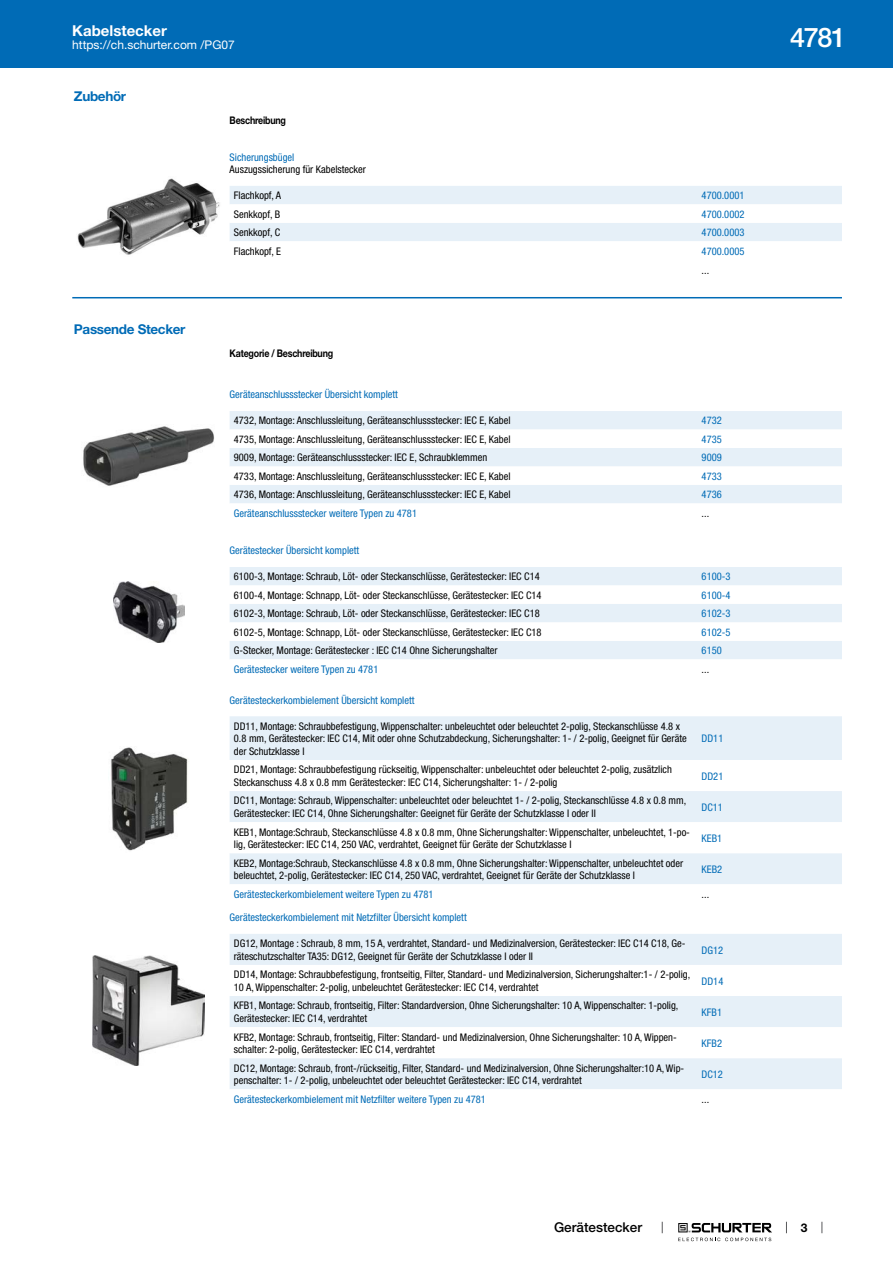
<style>
.page{position:relative;width:893px;height:1263px;background:#fff}
.page>*{position:absolute;margin:0;border:0;box-sizing:border-box;transform-origin:0 0}
.t1{font:500 27px "Helvetica Neue LT";color:#fff}
.t2{font:700 15px "Helvetica Neue LT";color:#fff}
.t3{font:700 13.5px "Helvetica Neue LT";letter-spacing:-.025em;color:#006bb6}
.t4{font:500 13.5px "Helvetica Neue LT";color:#000}
.t5{font:12px "Helvetica Neue LT";color:#fff}
.t6{font:700 12px "Helvetica Neue LT";color:#000}
.t7{font:condensed 10.5px/12.6px "Helvetica Neue LT";color:#000}
.t8{font:condensed 10.5px "Helvetica Neue LT";color:#006bb6}
.t9{font:700 10.5px "Helvetica Neue LT";letter-spacing:-.025em;color:#000;scale:.85 1}
</style>
<div class="page">
<svg style="left:678px;top:1223px;width:94px;height:18px"></svg>
<div style="left:0;top:0;width:893px;height:68px;background:#006bb6"></div>
<img style="left:77px;top:178px;width:143px;height:77px">
<div style="left:230px;top:186px;width:612px;height:18px;background:#e6f0f8"></div>
<div style="left:230px;top:223px;width:612px;height:18px;background:#e6f0f8"></div>
<hr style="left:72px;top:297px;width:770px;height:1px;background:#006bb6">
<img style="left:83px;top:426px;width:131px;height:60px">
<div style="left:230px;top:411px;width:612px;height:18px;background:#e6f0f8"></div>
<svg style="left:230px;top:448px;width:612px;height:55px;fill:#e6f0f8"></svg>
<img style="left:113px;top:582px;width:72px;height:60px">
<div style="left:230px;top:567px;width:612px;height:18px;background:#e6f0f8"></div>
<svg style="left:230px;top:604px;width:612px;height:55px;fill:#e6f0f8"></svg>
<img style="left:111px;top:747px;width:78px;height:104px">
<div style="left:230px;top:716px;width:612px;height:44px;background:#e6f0f8"></div>
<svg style="left:230px;top:791px;width:612px;height:93px;fill:#e6f0f8"></svg>
<img style="left:93px;top:955px;width:112px;height:110px">
<div style="left:230px;top:934px;width:612px;height:31px;background:#e6f0f8"></div>
<svg style="left:230px;top:996px;width:612px;height:93px;fill:#e6f0f8"></svg>
<h2 class="t2" style="left:72px;top:21px;width:96px">Kabelstecker</h2>
<p class="t5" style="left:72px;top:38px;width:164px">https://ch.schurter.com /PG07</p>
<p class="t3" style="left:74px;top:88px;width:54px">Zubehör</p>
<p class="t3" style="left:74px;top:321px;width:113px">Passende Stecker</p>
<p class="t9" style="left:230px;top:114px;width:68px">Beschreibung</p>
<p class="t8" style="left:230px;top:151px;width:66px">Sicherungsbügel</p>
<p class="t7" style="left:230px;top:163px;width:138px">Auszugssicherung für Kabelstecker</p>
<p class="t7" style="left:234px;top:189px;width:49px">Flachkopf, A</p>
<p class="t8" style="left:702px;top:189px;width:44px">4700.0001</p>
<p class="t7" style="left:234px;top:208px;width:48px">Senkkopf, B</p>
<p class="t8" style="left:702px;top:208px;width:44px">4700.0002</p>
<p class="t7" style="left:234px;top:226px;width:48px">Senkkopf, C</p>
<p class="t8" style="left:702px;top:226px;width:44px">4700.0003</p>
<p class="t7" style="left:234px;top:245px;width:49px">Flachkopf, E</p>
<p class="t8" style="left:702px;top:245px;width:44px">4700.0005</p>
<p class="t7" style="left:702px;top:264px;width:9px">...</p>
<p class="t9" style="left:230px;top:347px;width:123px">Kategorie / Beschreibung</p>
<p class="t8" style="left:230px;top:389px;width:170px">Geräteanschlussstecker Übersicht komplett</p>
<p class="t7" style="left:234px;top:414px;width:278px">4732, Montage: Anschlussleitung, Geräteanschlussstecker: IEC E, Kabel</p>
<p class="t8" style="left:702px;top:415px;width:22px">4732</p>
<p class="t7" style="left:234px;top:433px;width:278px">4735, Montage: Anschlussleitung, Geräteanschlussstecker: IEC E, Kabel</p>
<p class="t8" style="left:702px;top:433px;width:22px">4735</p>
<p class="t7" style="left:234px;top:451px;width:255px">9009, Montage: Geräteanschlussstecker: IEC E, Schraubklemmen</p>
<p class="t8" style="left:702px;top:452px;width:22px">9009</p>
<p class="t7" style="left:234px;top:470px;width:278px">4733, Montage: Anschlussleitung, Geräteanschlussstecker: IEC E, Kabel</p>
<p class="t8" style="left:702px;top:470px;width:22px">4733</p>
<p class="t7" style="left:234px;top:488px;width:278px">4736, Montage: Anschlussleitung, Geräteanschlussstecker: IEC E, Kabel</p>
<p class="t8" style="left:702px;top:489px;width:22px">4736</p>
<p class="t8" style="left:234px;top:507px;width:185px">Geräteanschlussstecker weitere Typen zu 4781</p>
<p class="t7" style="left:702px;top:507px;width:9px">...</p>
<p class="t8" style="left:230px;top:545px;width:131px">Gerätestecker Übersicht komplett</p>
<p class="t7" style="left:234px;top:570px;width:307px">6100-3, Montage: Schraub, Löt- oder Steckanschlüsse, Gerätestecker: IEC C14</p>
<p class="t8" style="left:702px;top:571px;width:30px">6100-3</p>
<p class="t7" style="left:234px;top:589px;width:309px">6100-4, Montage: Schnapp, Löt- oder Steckanschlüsse, Gerätestecker: IEC C14</p>
<p class="t8" style="left:702px;top:589px;width:30px">6100-4</p>
<p class="t7" style="left:234px;top:607px;width:307px">6102-3, Montage: Schraub, Löt- oder Steckanschlüsse, Gerätestecker: IEC C18</p>
<p class="t8" style="left:702px;top:607px;width:30px">6102-3</p>
<p class="t7" style="left:234px;top:626px;width:309px">6102-5, Montage: Schnapp, Löt- oder Steckanschlüsse, Gerätestecker: IEC C18</p>
<p class="t8" style="left:702px;top:626px;width:30px">6102-5</p>
<p class="t7" style="left:234px;top:644px;width:265px">G-Stecker, Montage: Gerätestecker : IEC C14 Ohne Sicherungshalter</p>
<p class="t8" style="left:702px;top:644px;width:22px">6150</p>
<p class="t8" style="left:234px;top:663px;width:146px">Gerätestecker weitere Typen zu 4781</p>
<p class="t7" style="left:702px;top:663px;width:9px">...</p>
<p class="t8" style="left:230px;top:694px;width:186px">Gerätesteckerkombielement Übersicht komplett</p>
<p class="t7" style="left:234px;top:719px;width:454px">DD11, Montage: Schraubbefestigung, Wippenschalter: unbeleuchtet oder beleuchtet 2-polig, Steckanschlüsse 4.8 x<br>0.8 mm, Gerätestecker: IEC C14, Mit oder ohne Schutzabdeckung, Sicherungshalter: 1- / 2-polig, Geeignet für Geräte der Schutzklasse I</p>
<p class="t8" style="left:702px;top:732px;width:23px">DD11</p>
<p class="t7" style="left:234px;top:763px;width:439px">DD21, Montage: Schraubbefestigung rückseitig, Wippenschalter: unbeleuchtet oder beleuchtet 2-polig, zusätzlich<br>Steckanschuss 4.8 x 0.8 mm Gerätestecker: IEC C14, Sicherungshalter: 1- / 2-polig</p>
<p class="t8" style="left:702px;top:770px;width:23px">DD21</p>
<p class="t7" style="left:234px;top:794px;width:454px">DC11, Montage: Schraub, Wippenschalter: unbeleuchtet oder beleuchtet 1- / 2-polig, Steckanschlüsse 4.8 x 0.8 mm,<br>Gerätestecker: IEC C14, Ohne Sicherungshalter: Geeignet für Geräte der Schutzklasse I oder II</p>
<p class="t8" style="left:702px;top:801px;width:23px">DC11</p>
<p class="t7" style="left:234px;top:825px;width:458px">KEB1, Montage:Schraub, Steckanschlüsse 4.8 x 0.8 mm, Ohne Sicherungshalter: Wippenschalter, unbeleuchtet, 1-po&shy;lig, Gerätestecker: IEC C14, 250 VAC, verdrahtet, Geeignet für Geräte der Schutzklasse I</p>
<p class="t8" style="left:702px;top:832px;width:22px">KEB1</p>
<p class="t7" style="left:234px;top:856px;width:451px">KEB2, Montage:Schraub, Steckanschlüsse 4.8 x 0.8 mm, Ohne Sicherungshalter: Wippenschalter, unbeleuchtet oder beleuchtet, 2-polig, Gerätestecker: IEC C14, 250 VAC, verdrahtet, Geeignet für Geräte der Schutzklasse I</p>
<p class="t8" style="left:702px;top:863px;width:22px">KEB2</p>
<p class="t8" style="left:234px;top:888px;width:201px">Gerätesteckerkombielement weitere Typen zu 4781</p>
<p class="t7" style="left:702px;top:887px;width:9px">...</p>
<p class="t8" style="left:230px;top:911px;width:239px">Gerätesteckerkombielement mit Netzfilter Übersicht komplett</p>
<p class="t7" style="left:234px;top:937px;width:453px">DG12, Montage : Schraub, 8 mm, 15 A, verdrahtet, Standard- und Medizinalversion, Gerätestecker: IEC C14 C18, Ge&shy;räteschutzschalter TA35: DG12, Geeignet für Geräte der Schutzklasse I oder II</p>
<p class="t8" style="left:702px;top:944px;width:23px">DG12</p>
<p class="t7" style="left:234px;top:968px;width:458px">DD14, Montage: Schraubbefestigung, frontseitig, Filter, Standard- und Medizinalversion, Sicherungshalter:1- / 2-polig,<br>10 A, Wippenschalter: 2-polig, unbeleuchtet Gerätestecker: IEC C14, verdrahtet</p>
<p class="t8" style="left:702px;top:975px;width:23px">DD14</p>
<p class="t7" style="left:234px;top:999px;width:446px">KFB1, Montage: Schraub, frontseitig, Filter: Standardversion, Ohne Sicherungshalter: 10 A, Wippenschalter: 1-polig,<br>Gerätestecker: IEC C14, verdrahtet</p>
<p class="t8" style="left:702px;top:1006px;width:22px">KFB1</p>
<p class="t7" style="left:234px;top:1030px;width:444px">KFB2, Montage: Schraub, frontseitig, Filter: Standard- und Medizinalversion, Ohne Sicherungshalter: 10 A, Wippen&shy;schalter: 2-polig, Gerätestecker: IEC C14, verdrahtet</p>
<p class="t8" style="left:702px;top:1037px;width:22px">KFB2</p>
<p class="t7" style="left:234px;top:1061px;width:452px">DC12, Montage: Schraub, front-/rückseitig, Filter, Standard- und Medizinalversion, Ohne Sicherungshalter:10 A, Wip&shy;penschalter: 1- / 2-polig, unbeleuchtet oder beleuchtet Gerätestecker: IEC C14, verdrahtet</p>
<p class="t8" style="left:702px;top:1068px;width:23px">DC12</p>
<p class="t8" style="left:234px;top:1093px;width:253px">Gerätesteckerkombielement mit Netzfilter weitere Typen zu 4781</p>
<p class="t7" style="left:702px;top:1092px;width:9px">...</p>
<h1 class="t1" style="left:790px;top:21px;width:57px">4781</h1>
<p class="t4" style="left:554px;top:1219px;width:90px">Gerätestecker</p>
<p class="t6" style="left:801px;top:1220px;width:8px">3</p>
</div>
